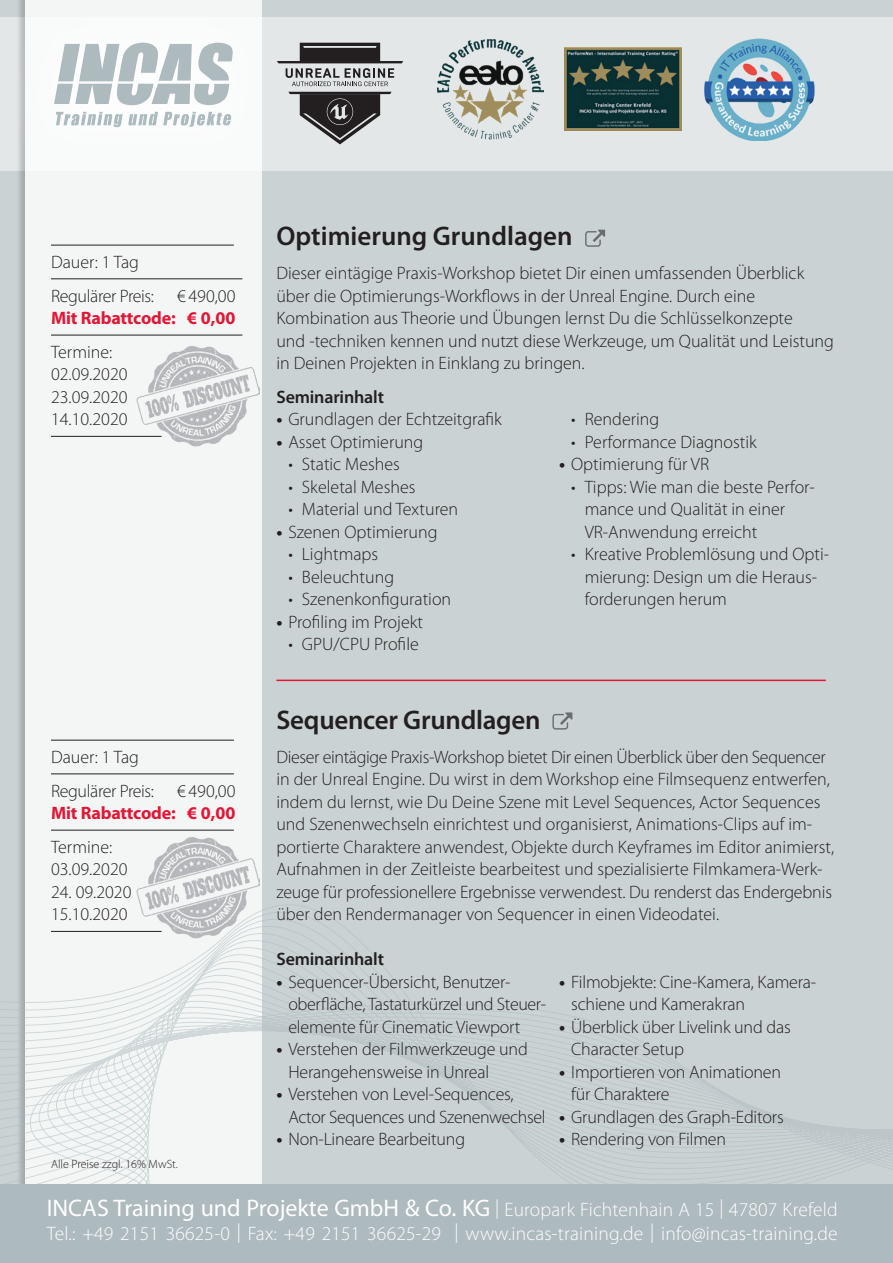
<style>
.page{position:relative;width:893px;height:1263px;background:#cbd2d4}
.page>*{position:absolute;margin:0;border:0;box-sizing:border-box;transform-origin:0 0}
.t1{font:600 27px "Myriad Pro";color:#231f20}
.t2{font:300 19.5px/24px "Myriad Pro";letter-spacing:.01em;color:#fff}
.t3{font:300 18px/22.5px "Myriad Pro";color:#231f20}
.t4{font:300 18px/33.8px "Myriad Pro";letter-spacing:-.02em;color:#231f20}
.t5{font:700 18px "Myriad Pro";letter-spacing:-.01em;color:#e21736}
.t6{font:600 18px "Myriad Pro";letter-spacing:-.01em;color:#231f20}
.t7{font:300 12px "Myriad Pro";color:#231f20}
.s1{font-weight:700}
.s2{font-weight:400;font-size:24px}
</style>
<div class="page">
<div style="left:0;top:17px;width:893px;height:153px;background:#e3e7e8"></div>
<div style="left:16px;top:0;width:245px;height:1263px;background:#231f20;opacity:.28"></div>
<div style="left:26px;top:0;width:235px;height:1263px;background:#f4f6f6"></div>
<svg style="left:0;top:899px;width:893px;height:285px"></svg>
<div style="left:8px;top:0;width:271px;height:174px;background:#fff;opacity:.75"></div>
<svg style="left:56px;top:112px;width:176px;height:16px"></svg>
<svg style="left:54px;top:43px;width:180px;height:62px"></svg>
<div style="left:0;top:1184px;width:893px;height:79px;background:#adbabe"></div>
<img style="left:565px;top:48px;width:116px;height:82px">
<img style="left:438px;top:39px;width:105px;height:101px">
<img style="left:704px;top:38px;width:111px;height:103px">
<hr style="left:276px;top:680px;width:550px;height:1px;background:#e21736">
<svg style="left:288px;top:92px;width:103px;height:52px"></svg>
<svg style="left:277px;top:43px;width:126px;height:43px"></svg>
<hr style="left:51px;top:740px;width:183px;height:1px;background:#231f20">
<hr style="left:51px;top:774px;width:183px;height:1px;background:#231f20">
<hr style="left:51px;top:830px;width:183px;height:1px;background:#231f20">
<hr style="left:51px;top:931px;width:111px;height:1px;background:#231f20">
<hr style="left:51px;top:245px;width:183px;height:1px;background:#231f20">
<hr style="left:51px;top:279px;width:191px;height:1px;background:#231f20">
<hr style="left:51px;top:335px;width:191px;height:1px;background:#231f20">
<hr style="left:51px;top:436px;width:111px;height:1px;background:#231f20">
<img style="left:136px;top:334px;width:123px;height:113px">
<img style="left:136px;top:829px;width:123px;height:120px">
<svg style="left:585px;top:230px;width:20px;height:17px"></svg>
<svg style="left:552px;top:712px;width:20px;height:18px"></svg>
<p class="t4" style="left:51px;top:245px;width:105px">Dauer: 1 Tag<br>Regulärer Preis:</p>
<p class="t3" style="left:177px;top:284px;width:60px">€ 490,00</p>
<p class="t5" style="left:51px;top:306px;width:186px">Mit Rabattcode: € 0,00</p>
<p class="t3" style="left:51px;top:340px;width:78px">Termine:<br>02.09.2020<br>23.09.2020<br>14.10.2020</p>
<p class="t4" style="left:51px;top:740px;width:105px">Dauer: 1 Tag<br>Regulärer Preis:</p>
<p class="t3" style="left:177px;top:779px;width:60px">€ 490,00</p>
<p class="t5" style="left:51px;top:801px;width:186px">Mit Rabattcode: € 0,00</p>
<p class="t3" style="left:51px;top:835px;width:78px">Termine:<br>03.09.2020</p>
<p class="t3" style="left:51px;top:880px;width:82px">24. 09.2020<br>15.10.2020</p>
<p class="t7" style="left:51px;top:1157px;width:128px">Alle Preise zzgl. 16% MwSt.</p>
<h1 class="t1" style="left:276px;top:219px;width:298px">Optimierung Grundlagen</h1>
<p class="t3" style="left:276px;top:262px;width:559px">Dieser eintägige Praxis-Workshop bietet Dir einen umfassenden Überblick über die Optimierungs-Workflows in der Unreal Engine. Durch eine Kombination aus Theorie und Übungen lernst Du die Schlüsselkonzepte<br>und -techniken kennen und nutzt diese Werkzeuge, um Qualität und Leistung in Deinen Projekten in Einklang zu bringen.</p>
<p class="t6" style="left:276px;top:385px;width:109px">Seminarinhalt</p>
<p class="t3" style="left:276px;top:408px;width:227px"><span class="s1">•</span> Grundlagen der Echtzeitgrafik</p>
<p class="t3" style="left:276px;top:430px;width:148px"><span class="s1">•</span> Asset Optimierung</p>
<p class="t3" style="left:288px;top:453px;width:113px">• Static Meshes</p>
<p class="t3" style="left:288px;top:475px;width:129px">• Skeletal Meshes</p>
<p class="t3" style="left:288px;top:498px;width:171px">• Material und Texturen</p>
<p class="t3" style="left:276px;top:520px;width:163px"><span class="s1">•</span> Szenen Optimierung</p>
<p class="t3" style="left:288px;top:543px;width:91px">• Lightmaps</p>
<p class="t3" style="left:288px;top:565px;width:107px">• Beleuchtung</p>
<p class="t3" style="left:288px;top:588px;width:164px">• Szenenkonfiguration</p>
<p class="t3" style="left:276px;top:610px;width:148px"><span class="s1">•</span> Profiling im Projekt</p>
<p class="t3" style="left:288px;top:633px;width:132px">• GPU/CPU Profile</p>
<p class="t3" style="left:571px;top:408px;width:90px">• Rendering</p>
<p class="t3" style="left:571px;top:430px;width:187px">• Performance Diagnostik</p>
<p class="t3" style="left:559px;top:453px;width:151px"><span class="s1">•</span> Optimierung für VR</p>
<p class="t3" style="left:585px;top:475px;width:232px;text-indent:-14px">• Tipps: Wie man die beste Perfor&shy;mance und Qualität in einer<br>VR-Anwendung erreicht</p>
<p class="t3" style="left:585px;top:543px;width:246px;text-indent:-14px">• Kreative Problemlösung und Opti&shy;mierung: Design um die Heraus&shy;forderungen herum</p>
<h1 class="t1" style="left:276px;top:703px;width:266px">Sequencer Grundlagen</h1>
<p class="t3" style="left:276px;top:745px;width:559px">Dieser eintägige Praxis-Workshop bietet Dir einen Überblick über den Sequencer in der Unreal Engine. Du wirst in dem Workshop eine Filmsequenz entwerfen, indem du lernst, wie Du Deine Szene mit Level Sequences, Actor Sequences und Szenenwechseln einrichtest und organisierst, Animations-Clips auf im&shy;portierte Charaktere anwendest, Objekte durch Keyframes im Editor animierst, Aufnahmen in der Zeitleiste bearbeitest und spezialisierte Filmkamera-Werk&shy;zeuge für professionellere Ergebnisse verwendest. Du renderst das Endergebnis über den Rendermanager von Sequencer in einen Videodatei.</p>
<p class="t6" style="left:276px;top:948px;width:109px">Seminarinhalt</p>
<p class="t3" style="left:288px;top:970px;width:259px;text-indent:-12px"><span class="s1">•</span> Sequencer-Übersicht, Benutzer&shy;oberfläche, Tastaturkürzel und Steuer&shy;elemente für Cinematic Viewport</p>
<p class="t3" style="left:288px;top:1038px;width:241px;text-indent:-12px"><span class="s1">•</span> Verstehen der Filmwerkzeuge und<br>Herangehensweise in Unreal</p>
<p class="t4" style="left:288px;top:1083px;width:259px;line-height:22.5px;text-indent:-12px"><span class="s1">•</span> Verstehen von Level-Sequences,<br>Actor Sequences und Szenenwechsel</p>
<p class="t3" style="left:276px;top:1128px;width:190px"><span class="s1">•</span> Non-Lineare Bearbeitung</p>
<p class="t3" style="left:571px;top:970px;width:247px;text-indent:-12px"><span class="s1">•</span> Filmobjekte: Cine-Kamera, Kamera&shy;schiene und Kamerakran</p>
<p class="t3" style="left:571px;top:1015px;width:221px;text-indent:-12px"><span class="s1">•</span> Überblick über Livelink und das<br>Character Setup</p>
<p class="t3" style="left:571px;top:1060px;width:211px;text-indent:-12px"><span class="s1">•</span> Importieren von Animationen für Charaktere</p>
<p class="t3" style="left:559px;top:1105px;width:226px"><span class="s1">•</span> Grundlagen des Graph-Editors</p>
<p class="t3" style="left:559px;top:1128px;width:168px"><span class="s1">•</span> Rendering von Filmen</p>
<p class="t2" style="left:47px;top:1197px;width:792px"><span class="s2">INCAS Training und Projekte GmbH &amp; Co. KG</span> | Europark Fichtenhain A 15 | 47807 Krefeld<br>Tel.: +49 2151 36625-0 | Fax: +49 2151 36625-29 | www.incas-training.de | info@incas-training.de</p>
</div>
